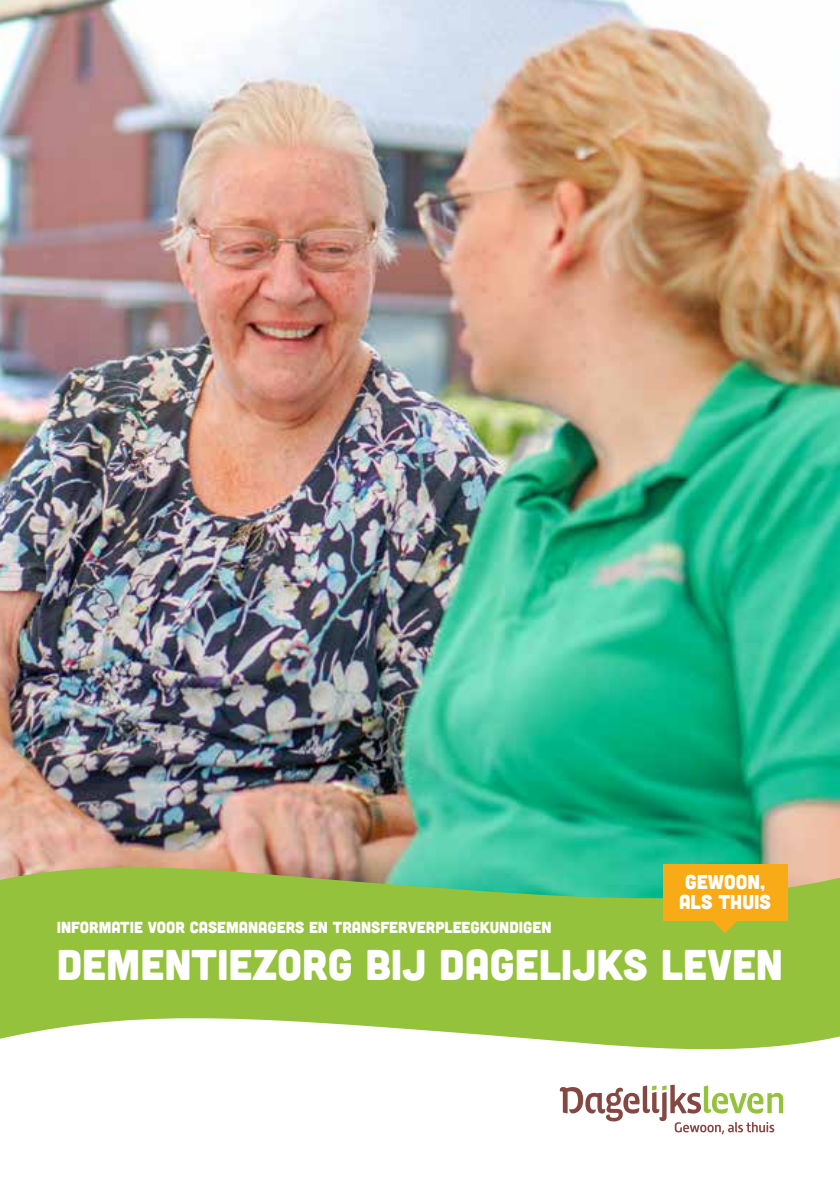
<style>
.page{position:relative;width:840px;height:1191px;background:#fff}
.page>*{position:absolute;margin:0;border:0;box-sizing:border-box;transform-origin:0 0}
.t1{font:43px "Cubano";color:#fff}
.t2{font:20px/20px "Cubano";color:#fff;text-align:center}
.t3{font:16px "Cubano";color:#fff}
</style>
<div class="page">
<img style="left:0;top:0;width:839px;height:854px">
<svg style="left:0;top:854px;width:839px;height:196px;background:#9ac55a"></svg>
<div style="left:662px;top:863px;width:125px;height:57px;background:#f8ab16"></div>
<svg style="left:710px;top:920px;width:28px;height:13px"></svg>
<svg style="left:559px;top:1084px;width:223px;height:50px"></svg>
<p class="t2" style="left:678px;top:870px;width:93px">GEWOON,<br>ALS THUIS</p>
<p class="t3" style="left:57px;top:917px;width:496px">INFORMATIE VOOR CASEMANAGERS EN TRANSFERVERPLEEGKUNDIGEN</p>
<h1 class="t1" style="left:57px;top:936px;width:727px">DEMENTIEZORG BIJ DAGELIJKS LEVEN</h1>
</div>
